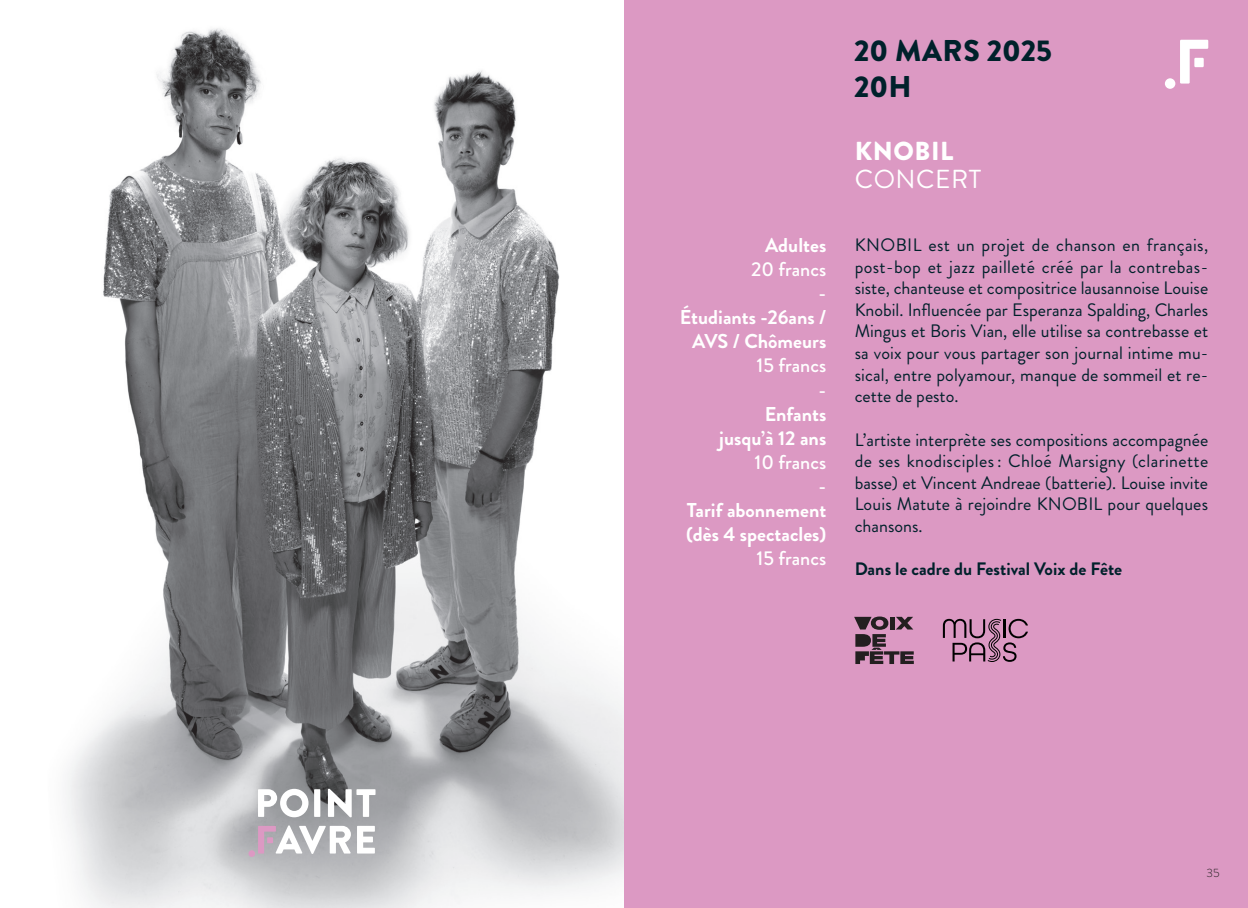
<style>
.page{position:relative;width:1248px;height:908px;background:#fff}
.page>*{position:absolute;margin:0;border:0;box-sizing:border-box;transform-origin:0 0}
.Date_et_horaire{font:900 30px "Brandon Grotesque";color:#00212b}
.sous-titre{font:26px/28px "Brandon Grotesque";letter-spacing:.02em;color:#fff}
.Bloc_informations{font:700 20px/24px "Brandon Grotesque";color:#fff;text-align:right}
.Bloc_informations-2{font:500 20px/24px "Brandon Grotesque";color:#fff;text-align:right}
.Texte_courant{font:18px/21.6px "Brandon Grotesque";letter-spacing:.005em;color:#00212b;text-align:justify}
.Texte_courant-2{font:700 18px "Brandon Grotesque";color:#00212b}
.Artiste{font:300 12px "Brandon Grotesque";color:#231f20}
.s1{font-weight:700}
.s2{font-weight:500}
.s3{font-weight:900}
</style>
<div class="page">
<img style="left:66px;top:28px;width:558px;height:879px">
<div style="left:624px;top:0;width:623px;height:907px;background:#dc99c3"></div>
<svg style="left:942px;top:618px;width:85px;height:43px"></svg>
<svg style="left:854px;top:616px;width:59px;height:47px"></svg>
<svg style="left:1180px;top:40px;width:28px;height:43px"></svg>
<div style="left:1194px;top:58px;width:9px;height:9px;background:#fff"></div>
<div style="left:1164px;top:78px;width:11px;height:11px;background:#fff;border-radius:50%"></div>
<svg style="left:258px;top:788px;width:50px;height:28px"></svg>
<div style="left:314px;top:788px;width:6px;height:28px;background:#fff"></div>
<svg style="left:328px;top:788px;width:47px;height:28px"></svg>
<svg style="left:357px;top:825px;width:18px;height:28px"></svg>
<svg style="left:258px;top:825px;width:93px;height:28px"></svg>
<svg style="left:248px;top:849px;width:7px;height:7px"></svg>
<p class="Bloc_informations-2" style="left:751px;top:234px;width:77px"><span class="s1">Adultes<br></span>20 francs</p>
<p class="Bloc_informations-2" style="left:818px;top:282px;width:9px">-</p>
<p class="Bloc_informations" style="left:680px;top:306px;width:148px">Étudiants -26ans /<br>AVS / Chômeurs<br><span class="s2">15 francs</span></p>
<p class="Bloc_informations-2" style="left:818px;top:378px;width:9px">-</p>
<p class="Bloc_informations" style="left:764px;top:402px;width:63px">Enfants</p>
<p class="Bloc_informations" style="left:719px;top:426px;width:108px">jusqu’à 12 ans</p>
<p class="Bloc_informations-2" style="left:754px;top:450px;width:73px">10 francs</p>
<p class="Bloc_informations-2" style="left:818px;top:474px;width:9px">-</p>
<p class="Bloc_informations" style="left:686px;top:498px;width:141px">Tarif abonnement (dès 4 spectacles)<br><span class="s2">15 francs</span></p>
<p class="Date_et_horaire" style="left:854px;top:29px;width:199px">20 MARS 2025</p>
<p class="Date_et_horaire" style="left:854px;top:65px;width:59px">20H</p>
<p class="sous-titre" style="left:854px;top:137px;width:128px"><span class="s3">KNOBIL<br></span>CONCERT</p>
<p class="Texte_courant" style="left:854px;top:234px;width:355px">KNOBIL est un projet de chanson en français, post-bop et jazz pailleté créé par la contrebas&shy;siste, chanteuse et compositrice lausannoise Louise Knobil. Influencée par Esperanza Spalding, Charles Mingus et Boris Vian, elle utilise sa contrebasse et sa voix pour vous partager son journal intime mu&shy;sical, entre polyamour, manque de sommeil et re&shy;cette de pesto.</p>
<p class="Texte_courant" style="left:854px;top:428px;width:355px">L’artiste interprète ses compositions accompagnée de ses knodisciples: Chloé Marsigny (clarinette basse) et Vincent Andreae (batterie). Louise invite Louis Matute à rejoindre KNOBIL pour quelques chansons.</p>
<p class="Texte_courant-2" style="left:854px;top:556px;width:269px">Dans le cadre du Festival Voix de Fête</p>
<p class="Artiste" style="left:1206px;top:863px;width:15px">35</p>
</div>
